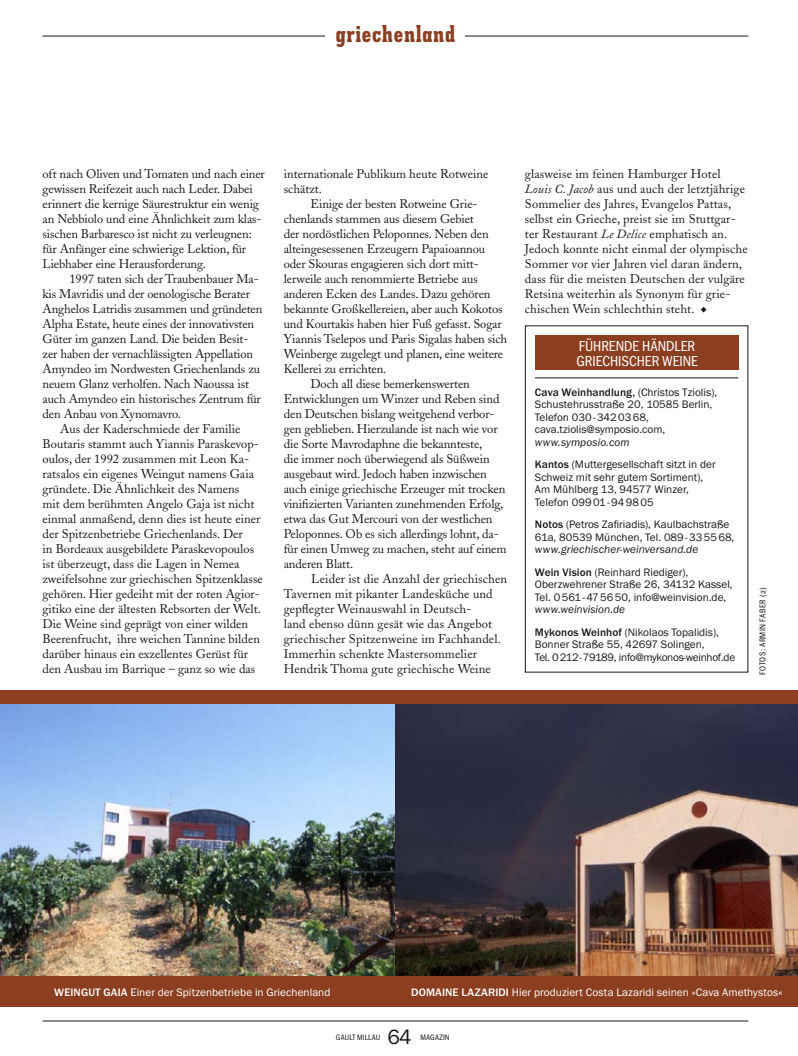
<style>
.page{position:relative;width:798px;height:1056px;background:#fff}
.page>*{position:absolute;margin:0;border:0;box-sizing:border-box;transform-origin:0 0}
.t1{font:25px "Geometric Slab 703 BT Xtra Bold Cond";color:#8c3f20}
.t2{font:21.25px "Franklin Gothic";color:#1a171b}
.t3{font:15px/15px "Franklin Gothic Cond Sm Caps";color:#fff;text-align:right}
.t4{font:12.5px/15px "Adobe Caslon";letter-spacing:-.005em;color:#1a171b}
.t5{font:11.25px/12.5px "Franklin Gothic";color:#1a171b}
.t6{font:11.25px "Franklin Gothic";letter-spacing:.005em;color:#fff}
.t7{font:11.25px/12.5px "Franklin Gothic";letter-spacing:-.025em;color:#1a171b}
.t8{font:italic 11.25px/22.5px "Franklin Gothic";letter-spacing:.005em;color:#1a171b}
.t9{font:8.75px "Franklin Gothic Cond Sm Caps";color:#1a171b}
.t10{font:8.12px "Franklin Gothic Cond Sm Caps";letter-spacing:.02em;color:#1a171b}
.s1{font-style:italic}
.s2{font-weight:700}
.s3{font-weight:700;font-style:normal}
.s4{font-style:normal}
</style>
<div class="page">
<img style="left:0;top:704px;width:395px;height:272px">
<img style="left:395px;top:704px;width:402px;height:272px">
<svg style="left:700px;top:307px;width:6px;height:6px"></svg>
<div style="left:0;top:976px;width:395px;height:30px;background:#8c3f20"></div>
<div style="left:395px;top:976px;width:402px;height:30px;background:#8c3f20"></div>
<div style="left:0;top:690px;width:797px;height:14px;background:#8c3f20"></div>
<hr style="left:43px;top:36px;width:705px;height:1px;background:#1a171b">
<hr style="left:43px;top:1020px;width:705px;height:1px;background:#1a171b">
<div style="left:524px;top:325px;width:224px;height:348px;border:1px solid #1a171b"></div>
<div style="left:534px;top:335px;width:204px;height:35px;background:#8c3f20"></div>
<hr style="left:534px;top:378px;width:204px;height:1px;background:#1a171b">
<div style="left:326px;top:22px;width:139px;height:21px;background:#fff"></div>
<h1 class="t1" style="left:335px;top:17px;width:121px">griechenland</h1>
<p class="t4" style="left:43px;top:166px;width:224px">oft nach Oliven und Tomaten und nach einer gewissen Reifezeit auch nach Leder. Dabei erinnert die kernige Säurestruktur ein wenig an Nebbiolo und eine Ähnlichkeit zum klas&shy;sischen Barbaresco ist nicht zu verleugnen: für Anfänger eine schwierige Lektion, für Liebhaber eine Herausforderung.</p>
<p class="t4" style="left:69px;top:271px;width:191px">1997 taten sich der Traubenbauer Ma-</p>
<p class="t4" style="left:43px;top:286px;width:209px">kis Mavridis und der oenologische Berater</p>
<p class="t4" style="left:43px;top:301px;width:221px">Anghelos Latridis zusammen und gründeten</p>
<p class="t4" style="left:43px;top:316px;width:213px">Alpha Estate, heute eines der innovativsten</p>
<p class="t4" style="left:43px;top:331px;width:207px">Güter im ganzen Land. Die beiden Besit-</p>
<p class="t4" style="left:43px;top:346px;width:212px">zer haben der vernachlässigten Appellation</p>
<p class="t4" style="left:43px;top:361px;width:219px">Amyndeo im Nordwesten Griechenlands zu</p>
<p class="t4" style="left:43px;top:376px;width:208px">neuem Glanz verholfen. Nach Naoussa ist</p>
<p class="t4" style="left:43px;top:391px;width:220px">auch Amyndeo ein historisches Zentrum für</p>
<p class="t4" style="left:43px;top:406px;width:140px">den Anbau von Xynomavro.</p>
<p class="t4" style="left:60px;top:421px;width:181px">Aus der Kaderschmiede der Familie</p>
<p class="t4" style="left:43px;top:436px;width:218px">Boutaris stammt auch Yiannis Paraskevop-</p>
<p class="t4" style="left:43px;top:451px;width:208px">oulos, der 1992 zusammen mit Leon Ka-</p>
<p class="t4" style="left:43px;top:466px;width:213px">ratsalos ein eigenes Weingut namens Gaia</p>
<p class="t4" style="left:43px;top:481px;width:198px">gründete. Die Ähnlichkeit des Namens</p>
<p class="t4" style="left:43px;top:496px;width:213px">mit dem berühmten Angelo Gaja ist nicht</p>
<p class="t4" style="left:43px;top:511px;width:219px">einmal anmaßend, denn dies ist heute einer</p>
<p class="t4" style="left:43px;top:526px;width:202px">der Spitzenbetriebe Griechenlands. Der</p>
<p class="t4" style="left:43px;top:541px;width:213px">in Bordeaux ausgebildete Paraskevopoulos</p>
<p class="t4" style="left:43px;top:556px;width:198px">ist überzeugt, dass die Lagen in Nemea</p>
<p class="t4" style="left:43px;top:571px;width:222px">zweifelsohne zur griechischen Spitzenklasse</p>
<p class="t4" style="left:43px;top:586px;width:219px">gehören. Hier gedeiht mit der roten Agior-</p>
<p class="t4" style="left:43px;top:601px;width:220px">gitiko eine der ältesten Rebsorten der Welt.</p>
<p class="t4" style="left:43px;top:616px;width:207px">Die Weine sind geprägt von einer wilden</p>
<p class="t4" style="left:43px;top:631px;width:219px">Beerenfrucht, ihre weichen Tannine bilden</p>
<p class="t4" style="left:43px;top:646px;width:207px">darüber hinaus ein exzellentes Gerüst für</p>
<p class="t4" style="left:43px;top:661px;width:214px">den Ausbau im Barrique – ganz so wie das</p>
<p class="t4" style="left:283px;top:166px;width:206px">internationale Publikum heute Rotweine schätzt.</p>
<p class="t4" style="left:310px;top:196px;width:168px">Einige der besten Rotweine Grie-</p>
<p class="t4" style="left:283px;top:211px;width:192px">chenlands stammen aus diesem Gebiet</p>
<p class="t4" style="left:283px;top:226px;width:206px">der nordöstlichen Peloponnes. Neben den</p>
<p class="t4" style="left:283px;top:241px;width:203px">alteingesessenen Erzeugern Papaioannou</p>
<p class="t4" style="left:283px;top:256px;width:196px">oder Skouras engagieren sich dort mitt-</p>
<p class="t4" style="left:283px;top:271px;width:195px">lerweile auch renommierte Betriebe aus</p>
<p class="t4" style="left:283px;top:286px;width:208px">anderen Ecken des Landes. Dazu gehören</p>
<p class="t4" style="left:283px;top:301px;width:220px">bekannte Großkellereien, aber auch Kokotos</p>
<p class="t4" style="left:283px;top:316px;width:219px">und Kourtakis haben hier Fuß gefasst. Sogar</p>
<p class="t4" style="left:283px;top:331px;width:225px">Yiannis Tselepos und Paris Sigalas haben sich</p>
<p class="t4" style="left:283px;top:346px;width:221px">Weinberge zugelegt und planen, eine weitere</p>
<p class="t4" style="left:283px;top:361px;width:104px">Kellerei zu errichten.</p>
<p class="t4" style="left:310px;top:376px;width:161px">Doch all diese bemerkenswerten</p>
<p class="t4" style="left:283px;top:391px;width:217px">Entwicklungen um Winzer und Reben sind</p>
<p class="t4" style="left:283px;top:406px;width:212px">den Deutschen bislang weitgehend verbor-</p>
<p class="t4" style="left:283px;top:421px;width:215px">gen geblieben. Hierzulande ist nach wie vor</p>
<p class="t4" style="left:283px;top:436px;width:200px">die Sorte Mavrodaphne die bekannteste,</p>
<p class="t4" style="left:283px;top:451px;width:207px">die immer noch überwiegend als Süßwein</p>
<p class="t4" style="left:283px;top:466px;width:204px">ausgebaut wird. Jedoch haben inzwischen</p>
<p class="t4" style="left:283px;top:481px;width:223px">auch einige griechische Erzeuger mit trocken</p>
<p class="t4" style="left:283px;top:496px;width:221px">vinifizierten Varianten zunehmenden Erfolg,</p>
<p class="t4" style="left:283px;top:511px;width:210px">etwa das Gut Mercouri von der westlichen</p>
<p class="t4" style="left:283px;top:526px;width:216px">Peloponnes. Ob es sich allerdings lohnt, da-</p>
<p class="t4" style="left:283px;top:541px;width:224px">für einen Umweg zu machen, steht auf einem</p>
<p class="t4" style="left:283px;top:556px;width:71px">anderen Blatt.</p>
<p class="t4" style="left:311px;top:571px;width:197px">Leider ist die Anzahl der griechischen</p>
<p class="t4" style="left:283px;top:586px;width:210px">Tavernen mit pikanter Landesküche und</p>
<p class="t4" style="left:283px;top:601px;width:189px">gepflegter Weinauswahl in Deutsch-</p>
<p class="t4" style="left:283px;top:616px;width:210px">land ebenso dünn gesät wie das Angebot</p>
<p class="t4" style="left:283px;top:631px;width:218px">griechischer Spitzenweine im Fachhandel.</p>
<p class="t4" style="left:283px;top:646px;width:195px">Immerhin schenkte Mastersommelier</p>
<p class="t4" style="left:283px;top:661px;width:208px">Hendrik Thoma gute griechische Weine</p>
<p class="t4" style="left:524px;top:166px;width:224px">glasweise im feinen Hamburger Hotel <span class="s1">Louis C. Jacob</span> aus und auch der letztjährige Sommelier des Jahres, Evangelos Pattas, selbst ein Grieche, preist sie im Stuttgar&shy;ter Restaurant <span class="s1">Le Delice</span> emphatisch an.<br>Jedoch konnte nicht einmal der olympische Sommer vor vier Jahren viel daran ändern, dass für die meisten Deutschen der vulgäre Retsina weiterhin als Synonym für grie&shy;chischen Wein schlechthin steht.</p>
<p class="t3" style="left:576px;top:338px;width:122px">ÄNDLER<br>GRIECHISCHER WEINE</p>
<p class="t5" style="left:534px;top:386px;width:184px"><span class="s2">Cava Weinhandlung,</span> (Christos Tziolis), Schustehrusstraße 20, 10585 Berlin, Telefon 030-3420368, cava.tziolis@symposio.com,</p>
<p class="t5" style="left:534px;top:431px;width:182px;line-height:22.5px"><span class="s1">www.symposio.com<br></span><span class="s2">Kantos</span> (Muttergesellschaft sitzt in der</p>
<p class="t5" style="left:534px;top:471px;width:170px">Schweiz mit sehr gutem Sortiment),<br>Am Mühlberg 13, 94577 Winzer,<br>Telefon 09901-949805</p>
<p class="t5" style="left:534px;top:518px;width:201px"><span class="s2">Notos</span> (Petros Zafiriadis), Kaulbachstraße<br>61a, 80539 München, Tel. 089-335568,</p>
<p class="t8" style="left:534px;top:538px;width:165px">www.griechischer-weinversand.de<br><span class="s3">Wein Vision</span> <span class="s4">(Reinhard Riediger),</span></p>
<p class="t5" style="left:534px;top:578px;width:199px">Oberzwehrener Straße 26, 34132 Kassel,<br>Tel. 0561-475650, info@weinvision.de,</p>
<p class="t5" style="left:534px;top:598px;width:185px;line-height:22.5px"><span class="s1">www.weinvision.de<br></span><span class="s2">Mykonos Weinhof</span> (Nikolaos Topalidis),</p>
<p class="t7" style="left:534px;top:638px;width:202px">Bonner Straße 55, 42697 Solingen,<br>Tel. 0212-79189, info@mykonos-weinhof.de</p>
<p class="t3" style="left:578px;top:338px;width:53px">FÜHRENDEH</p>
<p class="t9" style="left:757px;top:675px;width:89px;rotate:-90deg">FOTOS: ARMIN FABER (2)</p>
<p class="t6" style="left:54px;top:985px;width:277px"><span class="s2">WEINGUT GAIA</span> Einer der Spitzenbetriebe in Griechenland</p>
<p class="t6" style="left:411px;top:985px;width:372px"><span class="s2">DOMAINE LAZARIDI</span> Hier produziert Costa Lazaridi seinen »Cava Amethystos«</p>
<p class="t10" style="left:336px;top:1032px;width:46px">GAULT MILLAU</p>
<h2 class="t2" style="left:387px;top:1025px;width:25px">64</h2>
<p class="t10" style="left:420px;top:1032px;width:31px">MAGAZIN</p>
</div>
